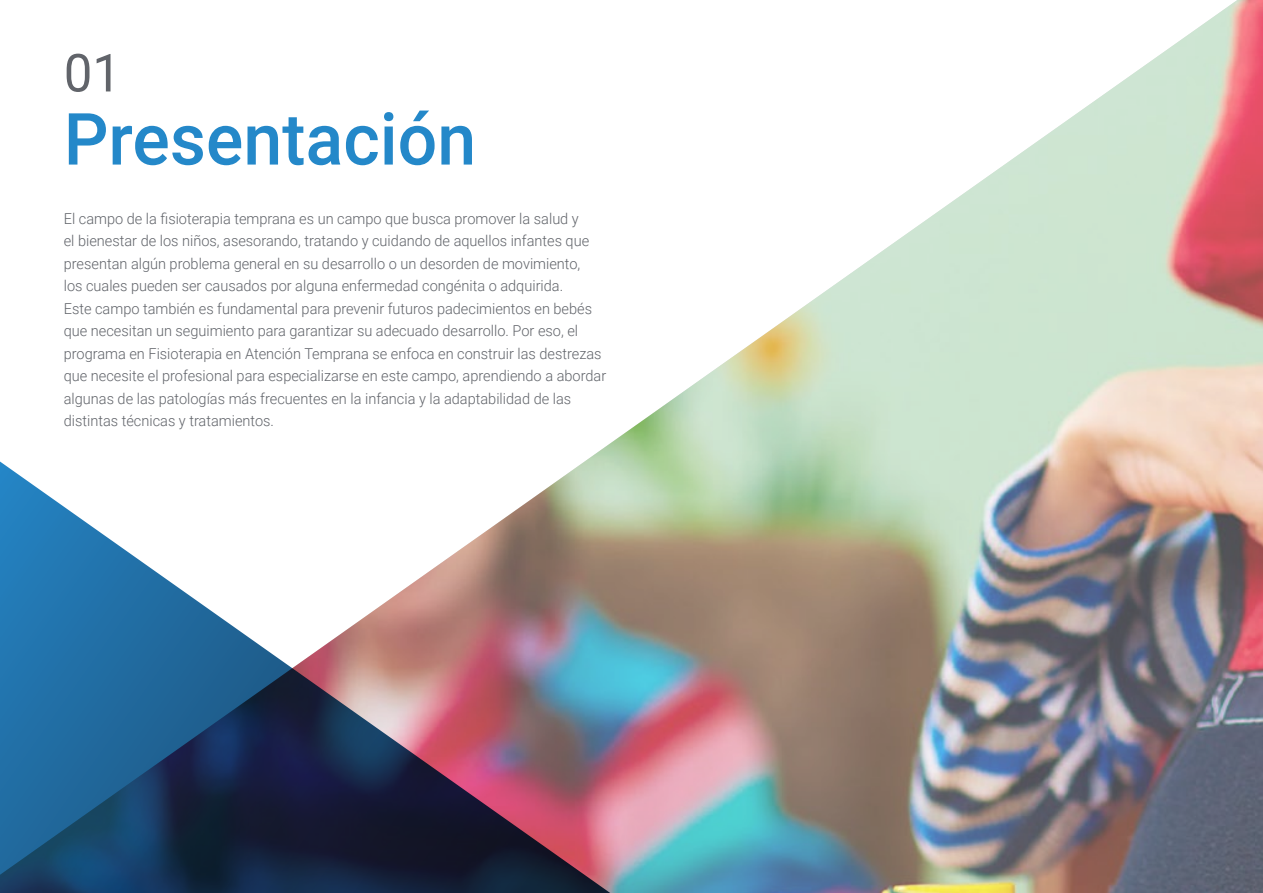
<style>
.page{position:relative;width:1263px;height:893px;background:#fff}
.page>*{position:absolute;margin:0;border:0;box-sizing:border-box;transform-origin:0 0}
.t1{font:500 72px "Roboto";color:#2488c9}
.t2{font:52.5px "Roboto";color:#61646a}
.t3{font:300 15px/22.5px "Roboto";color:#61646a}
</style>
<div class="page">
<img style="left:607px;top:0;width:656px;height:893px">
<svg style="left:0;top:446px;width:640px;height:447px"></svg>
<h2 class="t2" style="left:64px;top:36px;width:59px">01</h2>
<h1 class="t1" style="left:64px;top:89px;width:414px">Presentación</h1>
<p class="t3" style="left:64px;top:207px;width:544px">El campo de la fisioterapia temprana es un campo que busca promover la salud y<br>el bienestar de los niños, asesorando, tratando y cuidando de aquellos infantes que presentan algún problema general en su desarrollo o un desorden de movimiento,<br>los cuales pueden ser causados por alguna enfermedad congénita o adquirida.<br>Este campo también es fundamental para prevenir futuros padecimientos en bebés que necesitan un seguimiento para garantizar su adecuado desarrollo. Por eso, el programa en Fisioterapia en Atención Temprana se enfoca en construir las destrezas que necesite el profesional para especializarse en este campo, aprendiendo a abordar algunas de las patologías más frecuentes en la infancia y la adaptabilidad de las distintas técnicas y tratamientos.</p>
</div>
